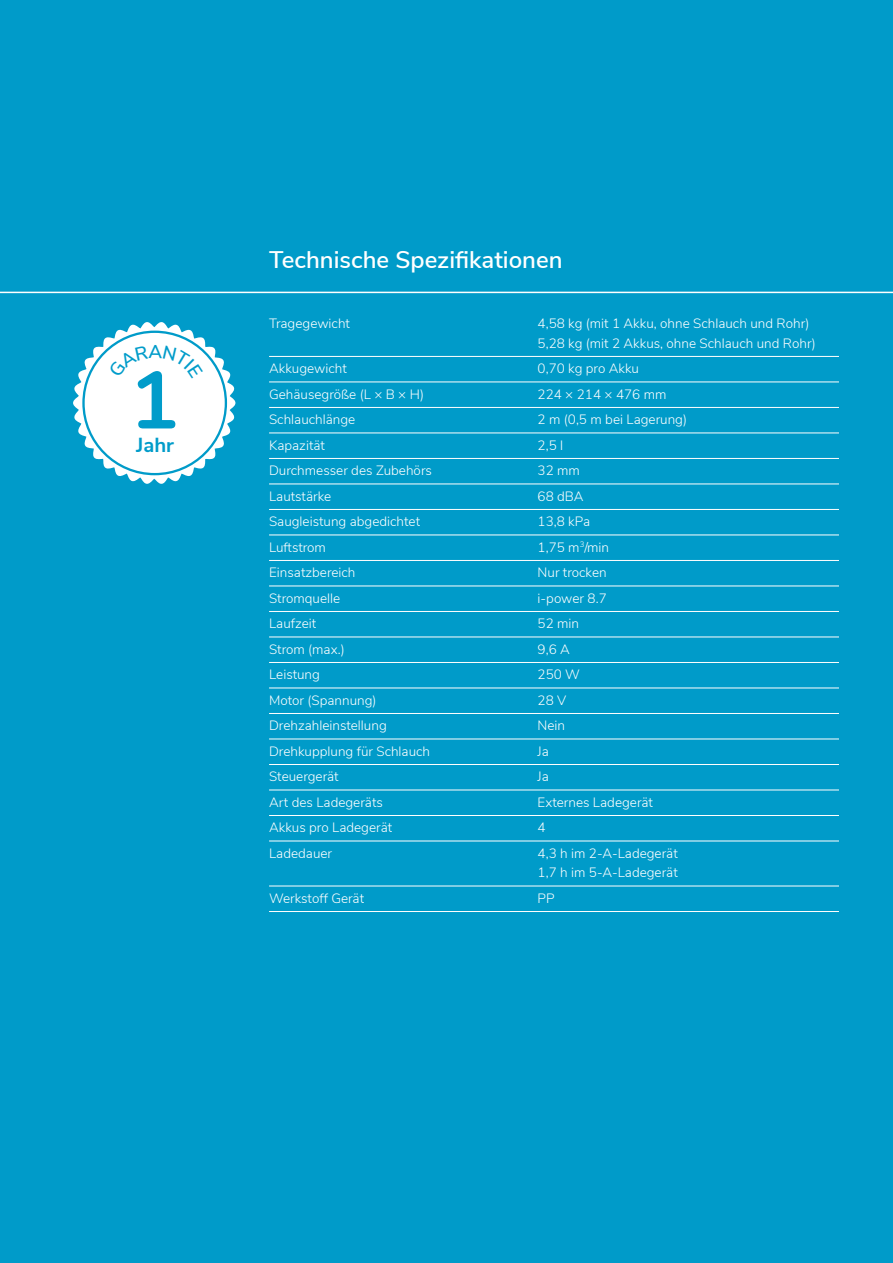
<style>
.page{position:relative;width:893px;height:1263px;background:#009bc9}
.page>*{position:absolute;margin:0;border:0;box-sizing:border-box;transform-origin:0 0}
.t1{font:700 80.85px "Nunito";color:#019cca}
.t2{font:600 24px "Nunito Sans";color:#fff}
.t3{font:700 20.25px "Nunito Sans";color:#019cca}
.t4{font:300 13.5px/19.5px "Nunito Sans";color:#fff}
</style>
<div class="page">
<hr style="left:0;top:292px;width:893px;height:1px;background:#fff">
<hr style="left:269px;top:356px;width:570px;height:1px;background:#fff">
<hr style="left:269px;top:382px;width:570px;height:1px;background:#fff">
<hr style="left:269px;top:407px;width:570px;height:1px;background:#fff">
<hr style="left:269px;top:433px;width:570px;height:1px;background:#fff">
<hr style="left:269px;top:458px;width:570px;height:1px;background:#fff">
<hr style="left:269px;top:484px;width:570px;height:1px;background:#fff">
<hr style="left:269px;top:509px;width:570px;height:1px;background:#fff">
<hr style="left:269px;top:535px;width:570px;height:1px;background:#fff">
<hr style="left:269px;top:560px;width:570px;height:1px;background:#fff">
<hr style="left:269px;top:586px;width:570px;height:1px;background:#fff">
<hr style="left:269px;top:611px;width:570px;height:1px;background:#fff">
<hr style="left:269px;top:637px;width:570px;height:1px;background:#fff">
<hr style="left:269px;top:662px;width:570px;height:1px;background:#fff">
<hr style="left:269px;top:688px;width:570px;height:1px;background:#fff">
<hr style="left:269px;top:713px;width:570px;height:1px;background:#fff">
<hr style="left:269px;top:739px;width:570px;height:1px;background:#fff">
<hr style="left:269px;top:764px;width:570px;height:1px;background:#fff">
<hr style="left:269px;top:790px;width:570px;height:1px;background:#fff">
<hr style="left:269px;top:815px;width:570px;height:1px;background:#fff">
<hr style="left:269px;top:841px;width:570px;height:1px;background:#fff">
<hr style="left:269px;top:886px;width:570px;height:1px;background:#fff">
<hr style="left:269px;top:911px;width:570px;height:1px;background:#fff">
<img style="left:0;top:162px;width:1px;height:1081px">
<svg style="left:73px;top:322px;width:162px;height:162px"></svg>
<h1 class="t1" style="left:130px;top:341px;width:50px">1</h1>
<h3 class="t3" style="left:136px;top:430px;width:39px">Jahr</h3>
<h2 class="t2" style="left:269px;top:242px;width:295px">Technische Spezifikationen</h2>
<p class="t4" style="left:269px;top:313px;width:82px">Tragegewicht</p>
<p class="t4" style="left:538px;top:313px;width:280px">4,58 kg (mit 1 Akku, ohne Schlauch und Rohr)<br>5,28 kg (mit 2 Akkus, ohne Schlauch und Rohr)</p>
<p class="t4" style="left:269px;top:358px;width:79px">Akkugewicht</p>
<p class="t4" style="left:538px;top:358px;width:103px">0,70 kg pro Akku</p>
<p class="t4" style="left:269px;top:383px;width:156px">Gehäusegröße (L × B × H)</p>
<p class="t4" style="left:538px;top:383px;width:130px">224 × 214 × 476 mm</p>
<p class="t4" style="left:269px;top:409px;width:88px">Schlauchlänge</p>
<p class="t4" style="left:538px;top:409px;width:151px">2 m (0,5 m bei Lagerung)</p>
<p class="t4" style="left:269px;top:434px;width:57px">Kapazität</p>
<p class="t4" style="left:538px;top:434px;width:27px">2,5 l</p>
<p class="t4" style="left:269px;top:460px;width:164px">Durchmesser des Zubehörs</p>
<p class="t4" style="left:538px;top:460px;width:44px">32 mm</p>
<p class="t4" style="left:269px;top:485px;width:64px">Lautstärke</p>
<p class="t4" style="left:538px;top:485px;width:47px">68 dBA</p>
<p class="t4" style="left:269px;top:511px;width:153px">Saugleistung abgedichtet</p>
<p class="t4" style="left:538px;top:511px;width:54px">13,8 kPa</p>
<p class="t4" style="left:269px;top:536px;width:58px">Luftstrom</p>
<p class="t4" style="left:538px;top:536px;width:73px">1,75 m<sup>3</sup>/min</p>
<p class="t4" style="left:269px;top:562px;width:88px">Einsatzbereich</p>
<p class="t4" style="left:538px;top:562px;width:71px">Nur trocken</p>
<p class="t4" style="left:269px;top:587px;width:73px">Stromquelle</p>
<p class="t4" style="left:538px;top:587px;width:71px">i-power 8.7</p>
<p class="t4" style="left:269px;top:613px;width:49px">Laufzeit</p>
<p class="t4" style="left:538px;top:613px;width:43px">52 min</p>
<p class="t4" style="left:269px;top:638px;width:77px">Strom (max.)</p>
<p class="t4" style="left:538px;top:638px;width:34px">9,6 A</p>
<p class="t4" style="left:269px;top:664px;width:52px">Leistung</p>
<p class="t4" style="left:538px;top:664px;width:44px">250 W</p>
<p class="t4" style="left:269px;top:689px;width:109px">Motor (Spannung)</p>
<p class="t4" style="left:538px;top:689px;width:30px">28 V</p>
<p class="t4" style="left:269px;top:715px;width:119px">Drehzahleinstellung</p>
<p class="t4" style="left:538px;top:715px;width:29px">Nein</p>
<p class="t4" style="left:269px;top:740px;width:163px">Drehkupplung für Schlauch</p>
<p class="t4" style="left:538px;top:740px;width:13px">Ja</p>
<p class="t4" style="left:269px;top:766px;width:71px">Steuergerät</p>
<p class="t4" style="left:538px;top:766px;width:13px">Ja</p>
<p class="t4" style="left:269px;top:791px;width:115px">Art des Ladegeräts</p>
<p class="t4" style="left:538px;top:791px;width:117px">Externes Ladegerät</p>
<p class="t4" style="left:269px;top:817px;width:125px">Akkus pro Ladegerät</p>
<p class="t4" style="left:538px;top:817px;width:10px">4</p>
<p class="t4" style="left:269px;top:842px;width:65px">Ladedauer</p>
<p class="t4" style="left:538px;top:842px;width:142px">4,3 h im 2-A-Ladegerät<br>1,7 h im 5-A-Ladegerät</p>
<p class="t4" style="left:269px;top:887px;width:97px">Werkstoff Gerät</p>
<p class="t4" style="left:538px;top:887px;width:19px">PP</p>
</div>
